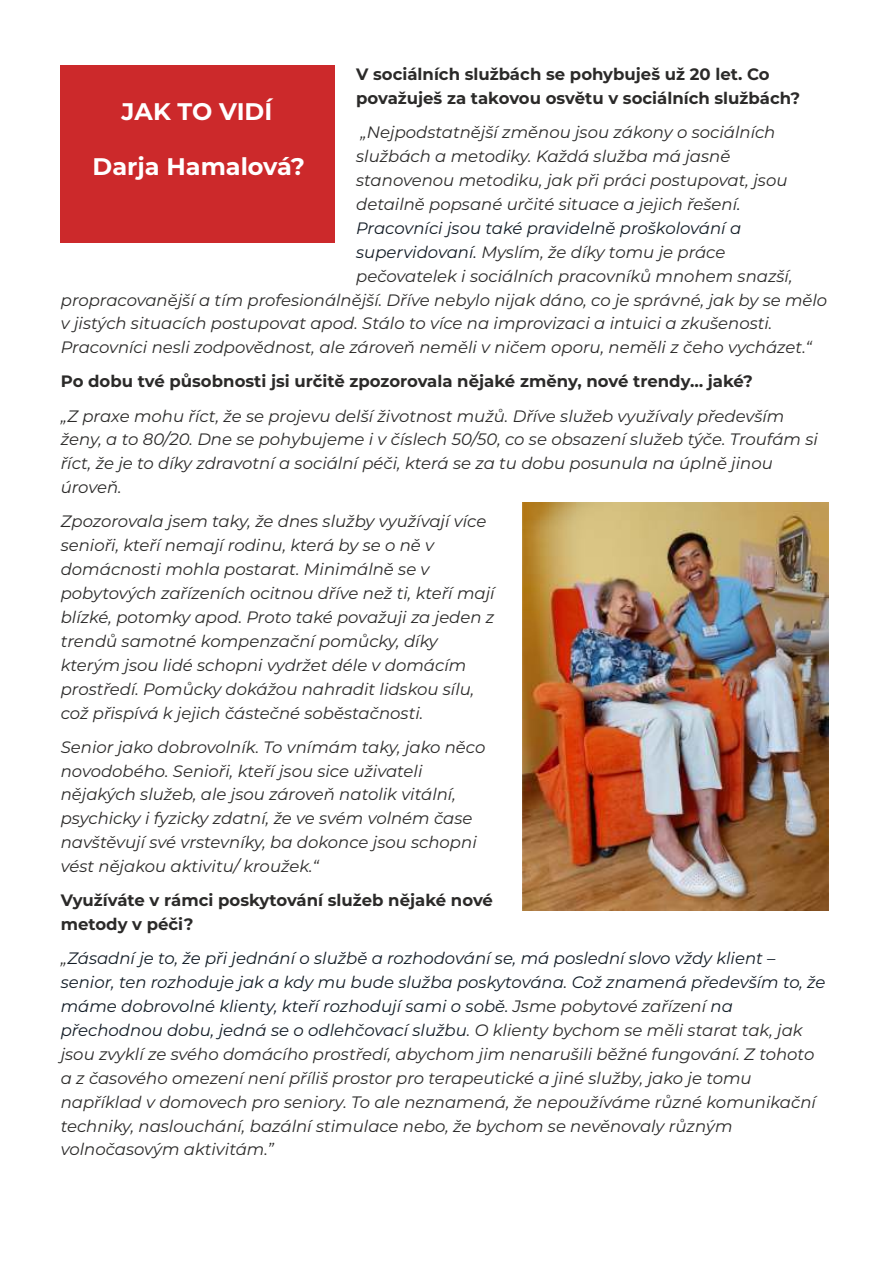
<style>
.page{position:relative;width:893px;height:1263px;background:#fff}
.page>*{position:absolute;margin:0;border:0;box-sizing:border-box;transform-origin:0 0}
.t1{font:700 24px "Montserrat";color:#fff}
.t2{font:italic 16.5px/23.9px "Montserrat";color:#2b2a29}
.t3{font:700 16.5px/23.9px "Montserrat";color:#2b2a29}
.t4{font:italic 16.5px "Montserrat";color:#121c26}
.s1{color:#121c26}
</style>
<div class="page">
<div style="left:61px;top:65px;width:274px;height:177px;background:#cc292b"></div>
<img style="left:522px;top:502px;width:306px;height:408px">
<p class="t3" style="left:356px;top:62px;width:445px">V sociálních službách se pohybuješ už 20 let. Co považuješ za takovou osvětu v sociálních službách?</p>
<p class="t2" style="left:360px;top:120px;width:416px">„Nejpodstatnější změnou jsou zákony o sociálních</p>
<p class="t2" style="left:356px;top:144px;width:376px">službách a metodiky. Každá služba má jasně</p>
<p class="t2" style="left:356px;top:168px;width:433px">stanovenou metodiku, jak při práci postupovat, jsou</p>
<p class="t2" style="left:356px;top:192px;width:386px">detailně popsané určité situace a jejich řešení<span class="s1">.</span></p>
<p class="t4" style="left:356px;top:218px;width:387px">Pracovníci jsou také pravidelně proškolování a</p>
<p class="t2" style="left:356px;top:240px;width:371px"><span class="s1">supervidovaní.</span> Myslím, že díky tomu je práce</p>
<p class="t2" style="left:356px;top:264px;width:438px">pečovatelek i sociálních pracovníků mnohem snazší,</p>
<p class="t2" style="left:61px;top:288px;width:768px">propracovanější a tím profesionálnější. Dříve nebylo nijak dáno, co je správné, jak by se mělo</p>
<p class="t2" style="left:61px;top:312px;width:713px">v jistých situacích postupovat apod. Stálo to více na improvizaci a intuici a zkušenosti.</p>
<p class="t2" style="left:61px;top:335px;width:753px">Pracovníci nesli zodpovědnost, ale zároveň neměli v ničem oporu, neměli z čeho vycházet.“</p>
<p class="t3" style="left:61px;top:370px;width:694px">Po dobu tvé působnosti jsi určitě zpozorovala nějaké změny, nové trendy… jaké?</p>
<p class="t2" style="left:61px;top:404px;width:759px">„Z praxe mohu říct, že se projevu delší životnost mužů. Dříve služeb využívaly především ženy, a to 80/20. Dne se pohybujeme i v číslech 50/50, co se obsazení služeb týče. Troufám si říct, že je to díky zdravotní a sociální péči, která se za tu dobu posunula na úplně jinou úroveň.</p>
<p class="t2" style="left:61px;top:509px;width:435px">Zpozorovala jsem taky, že dnes služby využívají více senioři, kteří nemají rodinu, která by se o ně v domácnosti mohla postarat. Minimálně se v pobytových zařízeních ocitnou dříve než ti, kteří mají blízké, potomky apod. Proto také považuji za jeden z trendů samotné kompenzační pomůcky, díky kterým jsou lidé schopni vydržet déle v domácím prostředí. Pomůcky dokážou nahradit lidskou sílu, což přispívá k jejich částečné soběstačnosti.</p>
<p class="t2" style="left:61px;top:735px;width:426px">Senior jako dobrovolník. To vnímám taky, jako něco novodobého. Senioři, kteří jsou sice uživateli nějakých služeb, ale jsou zároveň natolik vitální, psychicky i fyzicky zdatní, že ve svém volném čase navštěvují své vrstevníky, ba dokonce jsou schopni vést nějakou aktivitu/ kroužek.“</p>
<p class="t3" style="left:61px;top:888px;width:434px">Využíváte v rámci poskytování služeb nějaké nové metody v péči?</p>
<p class="t2" style="left:61px;top:946px;width:766px">„<span class="s1">Zásadní je to, že při jednání o službě a rozhodování se, má poslední slovo vždy klient – senior, ten rozhoduje jak a kdy mu bude služba poskytována. Což znamená především to, že máme dobrovolné klienty, kteří rozhodují sami o sobě.</span> Jsme pobytové zařízení <span class="s1">na přechodnou dobu, jedná se o odlehčovací službu</span>. O klienty bychom se měli starat tak, jak jsou zvyklí ze svého domácího prostředí, abychom jim nenarušili běžné fungování. Z tohoto a z časového omezení není příliš prostor pro terapeutické a jiné služby, jako je tomu například v domovech pro seniory. To ale neznamená, že nepoužíváme různé komunikační techniky, naslouchání, bazální stimulace nebo, že bychom se nevěnovaly různým volnočasovým aktivitám.”</p>
<h1 class="t1" style="left:122px;top:97px;width:152px">JAK TO VIDÍ</h1>
<h1 class="t1" style="left:93px;top:152px;width:214px">Darja Hamalová?</h1>
</div>
